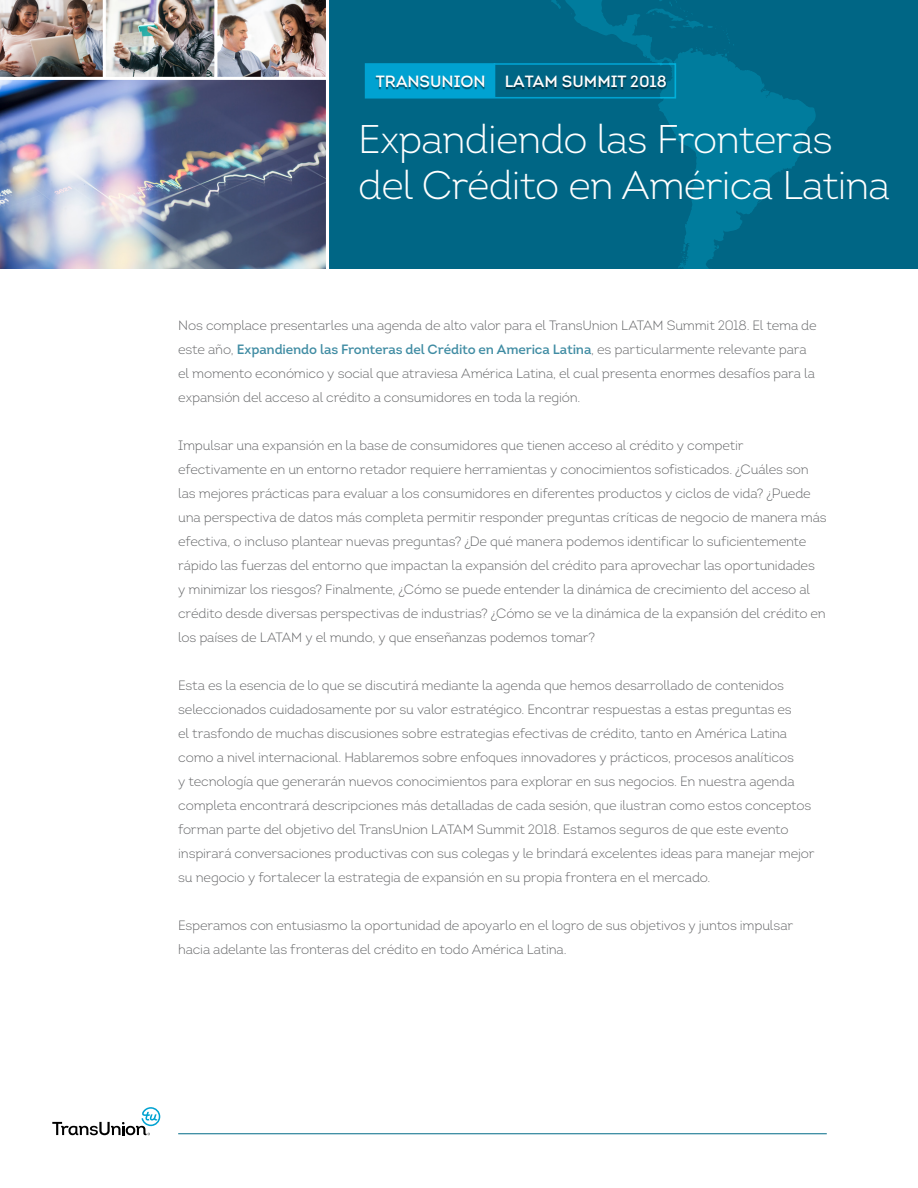
<style>
.page{position:relative;width:918px;height:1188px;background:#fff}
.page>*{position:absolute;margin:0;border:0;box-sizing:border-box;transform-origin:0 0}
.t1{font:300 39.9px/46px "Intro";letter-spacing:-.02em;color:#fff}
.t2{font:600 16.2px "Intro";color:#fff}
.t3{font:300 13.5px/24px "Intro";letter-spacing:-.015em;color:#636466}
.s1{font-weight:600;color:#408ca3}
</style>
<div class="page">
<hr style="left:178px;top:1133px;width:649px;height:1px;background:#006b87">
<svg style="left:52px;top:1107px;width:108px;height:28px"></svg>
<div style="left:311px;top:0;width:607px;height:269px;background:#006685"></div>
<img style="left:0;top:0;width:214px;height:77px">
<img style="left:217px;top:0;width:109px;height:77px">
<img style="left:0;top:80px;width:326px;height:189px">
<hr style="left:0;top:77px;width:326px;height:3px;background:#fff">
<hr style="left:326px;top:0;width:3px;height:269px;background:#fff">
<hr style="left:103px;top:0;width:3px;height:77px;background:#fff">
<svg style="left:364px;top:0;width:452px;height:269px"></svg>
<p class="t2" style="left:376px;top:71px;width:293px">TRANSUNION LATAM SUMMIT 2018</p>
<h1 class="t1" style="left:358px;top:116px;width:533px">Expandiendo las Fronteras del Crédito en América Latina</h1>
<p class="t3" style="left:178px;top:313px;width:640px">Nos complace presentarles una agenda de alto valor para el TransUnion LATAM Summit 2018. El tema de este año, <span class="s1">Expandiendo las Fronteras del Crédito en America Latina</span>, es particularmente relevante para el momento económico y social que atraviesa América Latina, el cual presenta enormes desafíos para la expansión del acceso al crédito a consumidores en toda la región.</p>
<p class="t3" style="left:178px;top:433px;width:650px">Impulsar una expansión en la base de consumidores que tienen acceso al crédito y competir efectivamente en un entorno retador requiere herramientas y conocimientos sofisticados. ¿Cuáles son las mejores prácticas para evaluar a los consumidores en diferentes productos y ciclos de vida? ¿Puede una perspectiva de datos más completa permitir responder preguntas críticas de negocio de manera más efectiva, o incluso plantear nuevas preguntas? ¿De qué manera podemos identificar lo suficientemente rápido las fuerzas del entorno que impactan la expansión del crédito para aprovechar las oportunidades<br>y minimizar los riesgos? Finalmente, ¿Cómo se puede entender la dinámica de crecimiento del acceso al crédito desde diversas perspectivas de industrias? ¿Cómo se ve la dinámica de la expansión del crédito en los países de LATAM y el mundo, y que enseñanzas podemos tomar?</p>
<p class="t3" style="left:178px;top:673px;width:638px">Esta es la esencia de lo que se discutirá mediante la agenda que hemos desarrollado de contenidos seleccionados cuidadosamente por su valor estratégico. Encontrar respuestas a estas preguntas es<br>el trasfondo de muchas discusiones sobre estrategias efectivas de crédito, tanto en América Latina como a nivel internacional. Hablaremos sobre enfoques innovadores y prácticos, procesos analíticos<br>y tecnología que generarán nuevos conocimientos para explorar en sus negocios. En nuestra agenda completa encontrará descripciones más detalladas de cada sesión, que ilustran como estos conceptos forman parte del objetivo del TransUnion LATAM Summit 2018. Estamos seguros de que este evento inspirará conversaciones productivas con sus colegas y le brindará excelentes ideas para manejar mejor su negocio y fortalecer la estrategia de expansión en su propia frontera en el mercado.</p>
<p class="t3" style="left:178px;top:913px;width:616px">Esperamos con entusiasmo la oportunidad de apoyarlo en el logro de sus objetivos y juntos impulsar hacia adelante las fronteras del crédito en todo América Latina.</p>
</div>
